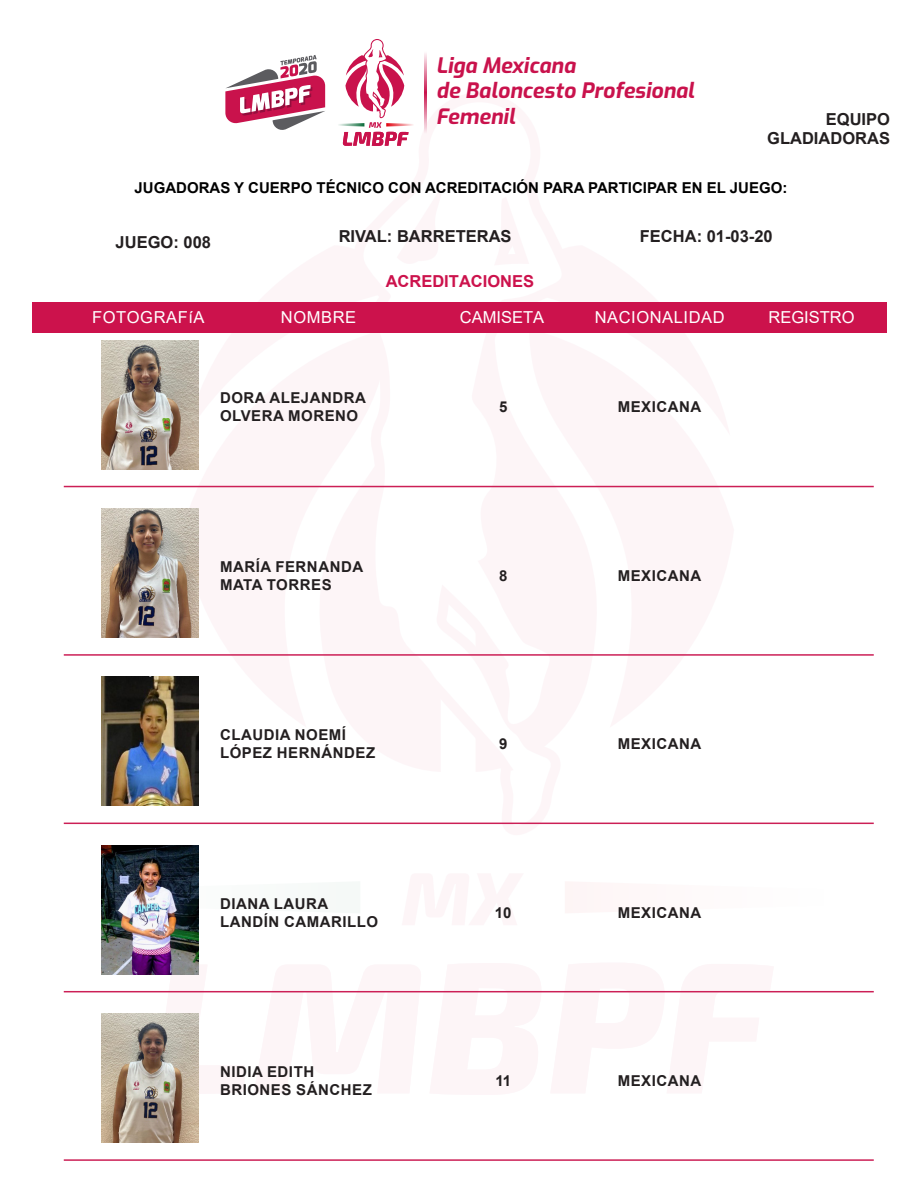
<style>
.page{position:relative;width:918px;height:1188px;background:#fff}
.page>*{position:absolute;margin:0;border:0;box-sizing:border-box;transform-origin:0 0}
.t1{font:italic 700 21.15px/25.5px "Exo";color:#c9124c}
.t2{font:700 16.5px/19.8px "Arial";color:#231f20;text-align:right}
.t3{font:16.5px "Arial";letter-spacing:.035em;color:#fff}
.t4{font:16.5px "Arial";color:#fff}
.t5{font:700 16.5px "Arial";color:#cc124c}
.t6{font:700 15px "Arial";letter-spacing:.035em;color:#231f20}
.t7{font:700 15px "Arial";color:#000}
</style>
<div class="page">
<svg style="left:182px;top:302px;width:552px;height:470px;fill:#fdf5f7"></svg>
<svg style="left:146px;top:952px;width:639px;height:154px"></svg>
<svg style="left:101px;top:870px;width:98px;height:54px"></svg>
<svg style="left:350px;top:92px;width:223px;height:733px;fill:#fdf5f7"></svg>
<svg style="left:360px;top:102px;width:204px;height:723px"></svg>
<div style="left:33px;top:303px;width:854px;height:30px;background:#cc124c"></div>
<svg style="left:225px;top:55px;width:100px;height:75px"></svg>
<svg style="left:338px;top:39px;width:77px;height:108px"></svg>
<svg style="left:424px;top:53px;width:2px;height:80px"></svg>
<img style="left:102px;top:340px;width:96px;height:129px">
<hr style="left:64px;top:486px;width:810px;height:1px;background:#cc1f56">
<img style="left:102px;top:509px;width:96px;height:129px">
<hr style="left:64px;top:654px;width:810px;height:2px;background:#cc1f56">
<img style="left:102px;top:677px;width:96px;height:129px">
<hr style="left:64px;top:823px;width:810px;height:1px;background:#cc1f56">
<img style="left:102px;top:845px;width:96px;height:129px">
<hr style="left:64px;top:991px;width:810px;height:1px;background:#cc1f56">
<img style="left:102px;top:1014px;width:96px;height:129px">
<hr style="left:64px;top:1159px;width:810px;height:2px;background:#cc1f56">
<h1 class="t1" style="left:436px;top:51px;width:260px">Liga Mexicana<br>de Baloncesto Profesional<br>Femenil</h1>
<p class="t2" style="left:767px;top:109px;width:124px">EQUIPO<br>GLADIADORAS</p>
<p class="t7" style="left:135px;top:178px;width:654px">JUGADORAS Y CUERPO TÉCNICO CON ACREDITACIÓN PARA PARTICIPAR EN EL JUEGO:</p>
<p class="t2" style="left:116px;top:233px;width:97px">JUEGO: 008</p>
<p class="t2" style="left:339px;top:226px;width:174px">RIVAL: BARRETERAS</p>
<p class="t2" style="left:640px;top:226px;width:134px">FECHA: 01-03-20</p>
<p class="t5" style="left:386px;top:270px;width:150px">ACREDITACIONES</p>
<p class="t3" style="left:92px;top:306px;width:114px">FOTOGRAFíA</p>
<p class="t3" style="left:281px;top:306px;width:77px">NOMBRE</p>
<p class="t4" style="left:460px;top:306px;width:86px">CAMISETA</p>
<p class="t4" style="left:768px;top:306px;width:88px">REGISTRO</p>
<p class="t3" style="left:595px;top:306px;width:131px">NACIONALIDAD</p>
<p class="t6" style="left:220px;top:388px;width:148px">DORA ALEJANDRA</p>
<p class="t6" style="left:220px;top:406px;width:140px">OLVERA MORENO</p>
<p class="t6" style="left:220px;top:556px;width:145px">MARÍA FERNANDA</p>
<p class="t6" style="left:220px;top:574px;width:113px">MATA TORRES</p>
<p class="t6" style="left:220px;top:724px;width:128px">CLAUDIA NOEMÍ</p>
<p class="t6" style="left:220px;top:742px;width:157px">LÓPEZ HERNÁNDEZ</p>
<p class="t6" style="left:220px;top:893px;width:110px">DIANA LAURA</p>
<p class="t6" style="left:220px;top:911px;width:160px">LANDÍN CAMARILLO</p>
<p class="t6" style="left:220px;top:1061px;width:96px">NIDIA EDITH</p>
<p class="t6" style="left:220px;top:1079px;width:153px">BRIONES SÁNCHEZ</p>
<p class="t6" style="left:499px;top:397px;width:10px">5</p>
<p class="t6" style="left:618px;top:397px;width:85px">MEXICANA</p>
<p class="t6" style="left:499px;top:565px;width:10px">8</p>
<p class="t6" style="left:618px;top:565px;width:85px">MEXICANA</p>
<p class="t6" style="left:499px;top:733px;width:10px">9</p>
<p class="t6" style="left:618px;top:733px;width:85px">MEXICANA</p>
<p class="t6" style="left:495px;top:902px;width:18px">10</p>
<p class="t6" style="left:618px;top:902px;width:85px">MEXICANA</p>
<p class="t6" style="left:495px;top:1070px;width:17px">11</p>
<p class="t6" style="left:618px;top:1070px;width:85px">MEXICANA</p>
</div>
